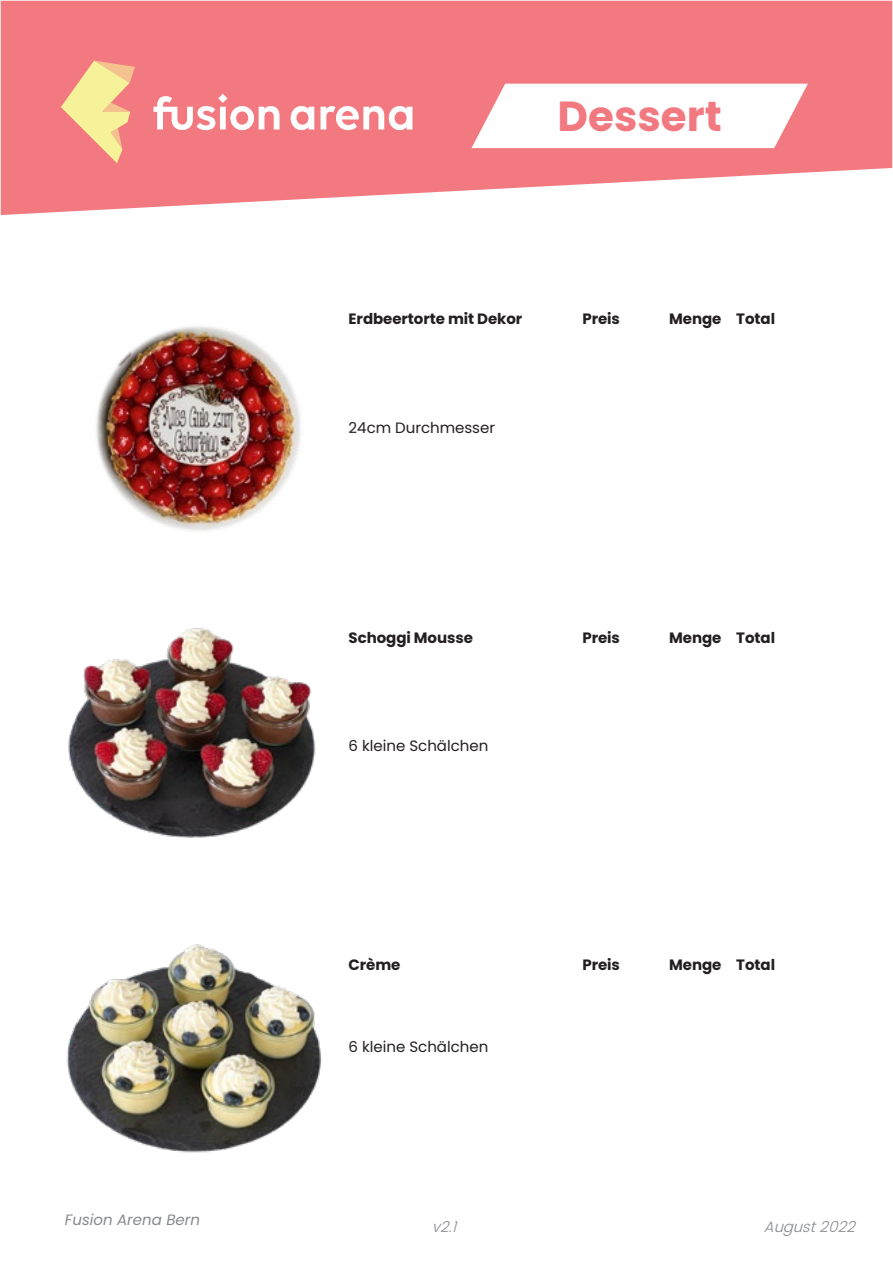
<style>
.page{position:relative;width:893px;height:1263px;background:#fff}
.page>*{position:absolute;margin:0;border:0;box-sizing:border-box;transform-origin:0 0}
.t1{font:700 42px "Poppins";color:#f27980}
.t2{font:700 15px "Poppins";letter-spacing:-.005em;color:#231f20}
.t3{font:15px "Poppins";color:#231f20}
.t4{font:italic 15px "Poppins";color:#87898c}
.t5{font:italic 300 15px "Poppins";color:#87898c}
</style>
<div class="page">
<svg style="left:1px;top:1px;width:891px;height:214px;background:#f38b91"></svg>
<svg style="left:61px;top:61px;width:74px;height:102px;background:#f3b58c"></svg>
<svg style="left:153px;top:94px;width:259px;height:36px"></svg>
<svg style="left:471px;top:84px;width:337px;height:64px"></svg>
<img style="left:96px;top:326px;width:205px;height:205px">
<img style="left:66px;top:944px;width:255px;height:209px">
<img style="left:68px;top:628px;width:248px;height:210px">
<p class="t4" style="left:65px;top:1211px;width:137px">Fusion Arena Bern</p>
<p class="t1" style="left:558px;top:92px;width:166px">Dessert</p>
<p class="t2" style="left:349px;top:310px;width:175px">Erdbeertorte mit Dekor</p>
<p class="t3" style="left:349px;top:419px;width:148px">24cm Durchmesser</p>
<p class="t2" style="left:582px;top:310px;width:39px">Preis</p>
<p class="t2" style="left:669px;top:310px;width:54px">Menge</p>
<p class="t2" style="left:736px;top:310px;width:40px">Total</p>
<p class="t2" style="left:349px;top:629px;width:126px">Schoggi Mousse</p>
<p class="t3" style="left:349px;top:737px;width:141px">6 kleine Schälchen</p>
<p class="t2" style="left:582px;top:629px;width:39px">Preis</p>
<p class="t2" style="left:669px;top:629px;width:54px">Menge</p>
<p class="t2" style="left:736px;top:629px;width:40px">Total</p>
<p class="t2" style="left:349px;top:956px;width:53px">Crème</p>
<p class="t3" style="left:349px;top:1038px;width:141px">6 kleine Schälchen</p>
<p class="t2" style="left:582px;top:956px;width:39px">Preis</p>
<p class="t2" style="left:669px;top:956px;width:54px">Menge</p>
<p class="t2" style="left:736px;top:956px;width:40px">Total</p>
<p class="t5" style="left:432px;top:1216px;width:32px">v2.1</p>
<p class="t5" style="left:763px;top:1216px;width:99px">August2022</p>
</div>
